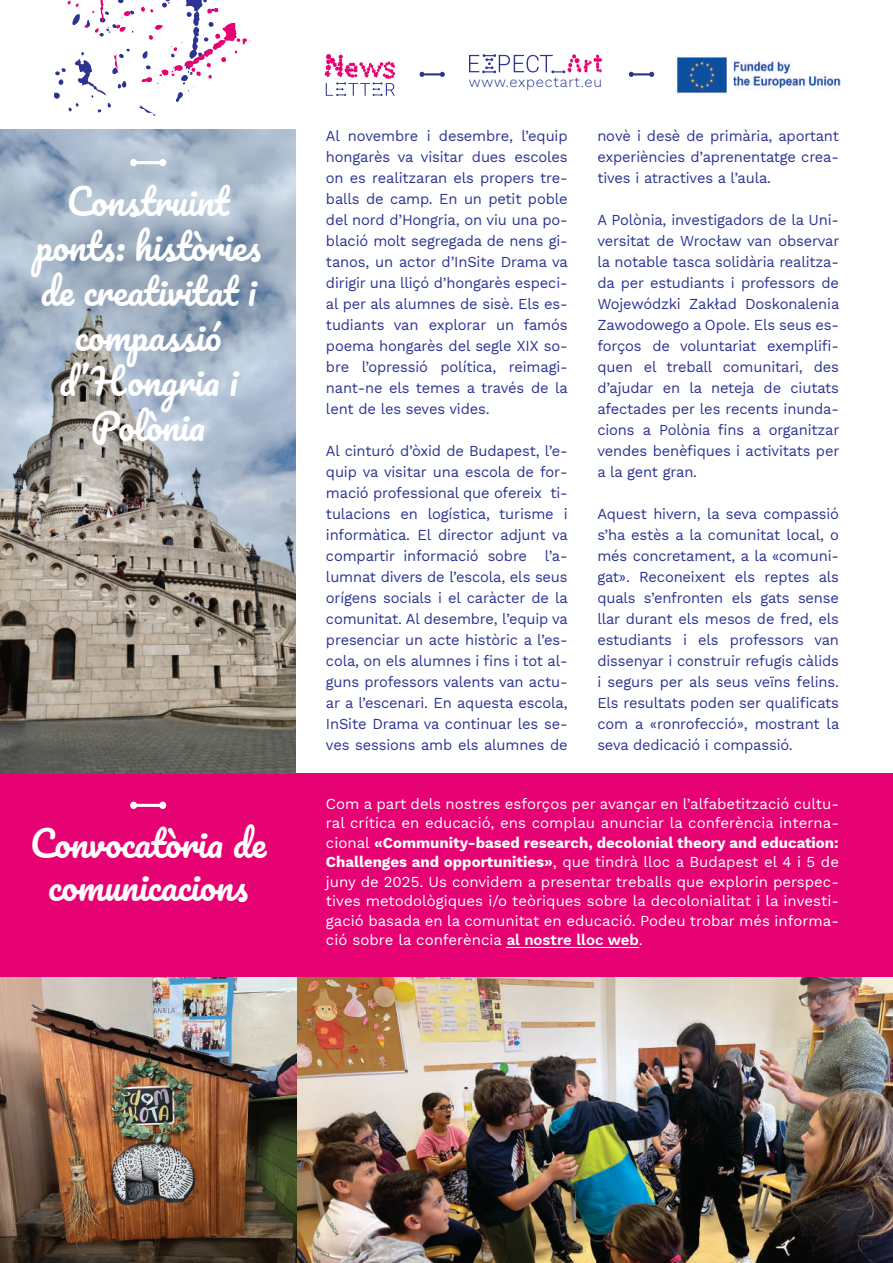
<style>
.page{position:relative;width:893px;height:1263px;background:#fff}
.page>*{position:absolute;margin:0;border:0;box-sizing:border-box;transform-origin:0 0}
.t1{font:36px/45px "Pacifico";color:#fff;text-align:center}
.t2{font:15px/21px "Work Sans";letter-spacing:-.01em;color:#2b3393;text-align:justify}
.t3{font:15px/19.5px "Work Sans";color:#fff;text-align:justify}
.t4{font:300 14.7px "Work Sans";letter-spacing:.05em;color:#2b3393}
.s1{font-weight:700}
.s2{font-weight:600}
</style>
<div class="page">
<div style="left:0;top:773px;width:893px;height:204px;background:#e60272"></div>
<img style="left:0;top:130px;width:296px;height:643px">
<svg style="left:54px;top:0;width:197px;height:116px"></svg>
<svg style="left:469px;top:54px;width:133px;height:19px"></svg>
<img style="left:676px;top:56px;width:164px;height:38px">
<svg style="left:420px;top:72px;width:25px;height:5px"></svg>
<svg style="left:629px;top:72px;width:25px;height:5px"></svg>
<svg style="left:324px;top:54px;width:71px;height:42px"></svg>
<hr style="left:507px;top:947px;width:132px;height:1px;background:#fff">
<img style="left:0;top:977px;width:893px;height:286px">
<svg style="left:130px;top:801px;width:36px;height:8px"></svg>
<svg style="left:130px;top:159px;width:36px;height:7px"></svg>
<h1 class="t1" style="left:35px;top:181px;width:227px">Construint ponts: històries de creativitat i compassió d’Hongria i<br>Polònia</h1>
<h1 class="t1" style="left:30px;top:823px;width:237px;line-height:43.2px">Convocatòria de comunicacions</h1>
<p class="t4" style="left:469px;top:74px;width:135px">www.expectart.eu</p>
<p class="t2" style="left:326px;top:125px;width:243px">Al novembre i desembre, l’equip hongarès va visitar dues escoles on es realitzaran els propers tre&shy;balls de camp. En un petit poble del nord d’Hongria, on viu una po&shy;blació molt segregada de nens gi&shy;tanos, un actor d’InSite Drama va dirigir una lliçó d’hongarès especi&shy;al per als alumnes de sisè. Els es&shy;tudiants van explorar un famós poema hongarès del segle XIX so&shy;bre l’opressió política, reimagi&shy;nant-ne els temes a través de la lent de les seves vides.</p>
<p class="t2" style="left:326px;top:440px;width:243px">Al cinturó d’òxid de Budapest, l’e&shy;quip va visitar una escola de for&shy;mació professional que ofereix ti&shy;tulacions en logística, turisme i informàtica. El director adjunt va compartir informació sobre l’a&shy;lumnat divers de l’escola, els seus orígens socials i el caràcter de la comunitat. Al desembre, l’equip va presenciar un acte històric a l’es&shy;cola, on els alumnes i fins i tot al&shy;guns professors valents van actu&shy;ar a l’escenari. En aquesta escola, InSite Drama va continuar les se&shy;ves sessions amb els alumnes de</p>
<p class="t2" style="left:597px;top:125px;width:243px">novè i desè de primària, aportant experiències d’aprenentatge crea&shy;tives i atractives a l’aula.</p>
<p class="t2" style="left:597px;top:209px;width:243px">A Polònia, investigadors de la Uni&shy;versitat de Wrocław van observar la notable tasca solidària realitza&shy;da per estudiants i professors de Wojewódzki Zakład Doskonalenia Zawodowego a Opole. Els seus es&shy;forços de voluntariat exemplifi&shy;quen el treball comunitari, des d’ajudar en la neteja de ciutats afectades per les recents inunda&shy;cions a Polònia fins a organitzar vendes benèfiques i activitats per a la gent gran.</p>
<p class="t2" style="left:597px;top:503px;width:243px">Aquest hivern, la seva compassió s’ha estès a la comunitat local, o més concretament, a la «comuni&shy;gat». Reconeixent els reptes als quals s’enfronten els gats sense llar durant els mesos de fred, els estudiants i els professors van dissenyar i construir refugis càlids i segurs per als seus veïns felins.<br>Els resultats poden ser qualificats com a «ronrofecció», mostrant la seva dedicació i compassió.</p>
<p class="t3" style="left:326px;top:794px;width:514px">Com a part dels nostres esforços per avançar en l’alfabetització cultu&shy;ral crítica en educació, ens complau anunciar la conferència interna&shy;cional <span class="s1">«Community-based research, decolonial theory and education:<br>Challenges and opportunities»</span>, que tindrà lloc a Budapest el 4 i 5 de juny de 2025. Us convidem a presentar treballs que explorin perspec&shy;tives metodològiques i/o teòriques sobre la decolonialitat i la investi&shy;gació basada en la comunitat en educació. Podeu trobar més informa&shy;ció sobre la conferència <span class="s2">al nostre lloc web</span>.</p>
</div>
